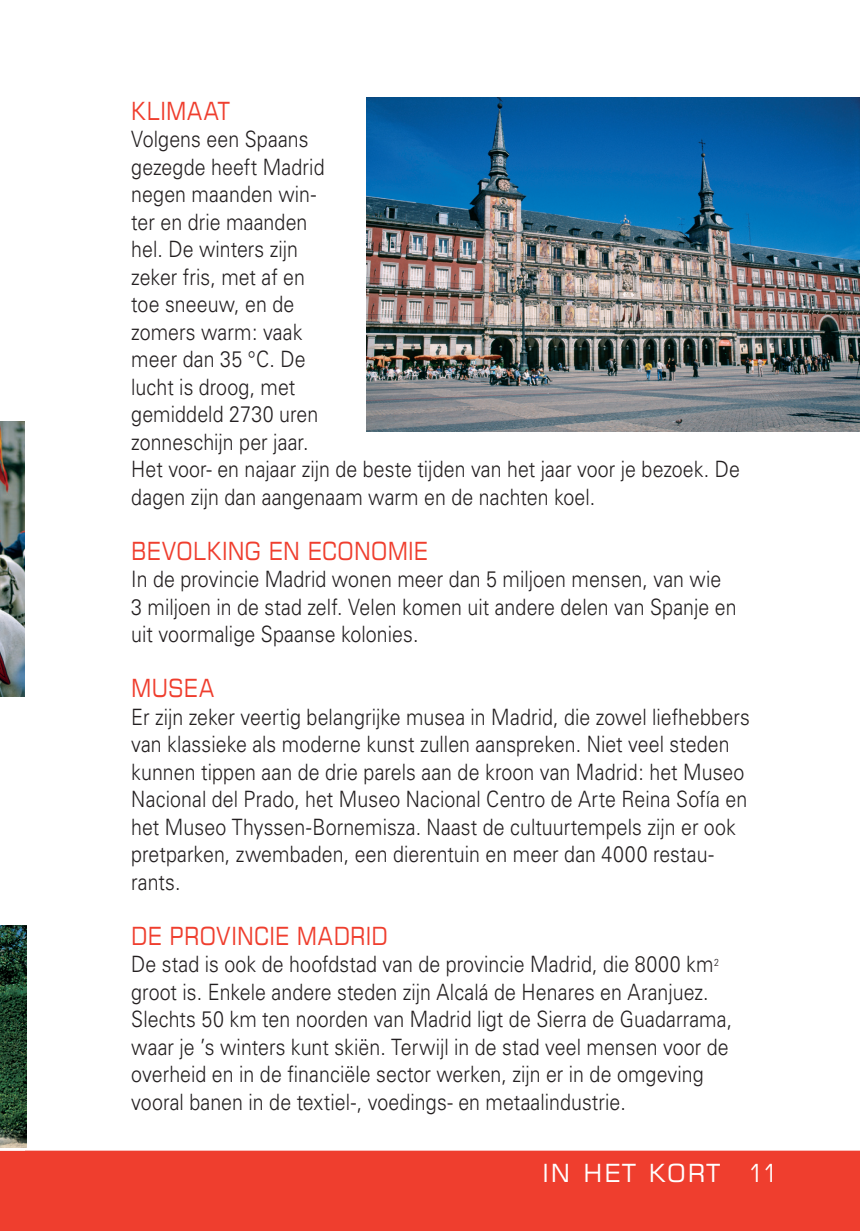
<style>
.page{position:relative;width:860px;height:1231px;background:#fff}
.page>*{position:absolute;margin:0;border:0;box-sizing:border-box;transform-origin:0 0}
.t1{font:25px "Square 721 BT";letter-spacing:.015em;color:#ef3e2e;scale:.87 1}
.t2{font:25px "Square 721 BT";letter-spacing:.08em;color:#fff}
.t3{font:25px "Square 721 BT";letter-spacing:.035em;color:#ef3e2e;scale:.87 1}
.t4{font:300 22.5px/27.5px "Univers";letter-spacing:.005em;color:#231f20;scale:.87 1}
.s1{font-stretch:condensed}
</style>
<div class="page">
<div style="left:0;top:1149px;width:25px;height:82px;background:#ef3e2e"></div>
<div style="left:25px;top:1149px;width:835px;height:82px;background:#ef3e2e"></div>
<hr style="left:0;top:1148px;width:860px;height:2px;background:#fff">
<img style="left:367px;top:98px;width:493px;height:334px">
<img style="left:0;top:422px;width:25px;height:274px">
<img style="left:0;top:925px;width:27px;height:223px">
<p class="t3" style="left:131px;top:95px;width:114px">KLIMAAT</p>
<p class="t4" style="left:131px;top:125px;width:701px">Volgens een Spaans<br>gezegde heeft Madrid<br>negen maanden win-<br>ter en drie maanden<br>hel. De winters zijn<br>zeker fris, met af en<br>toe sneeuw, en de<br>zomers warm: vaak<br>meer dan 35 °C. De<br>lucht is droog, met<br>gemiddeld 2730 uren<br>zonneschijn per jaar.<br>Het voor- en najaar zijn de beste tijden van het jaar voor je bezoek. De dagen zijn dan aangenaam warm en de nachten koel.</p>
<p class="t1" style="left:131px;top:535px;width:342px">BEVOLKING EN ECONOMIE</p>
<p class="t4" style="left:131px;top:565px;width:697px">In de provincie Madrid wonen meer dan 5 miljoen mensen, van wie<br>3 miljoen in de stad zelf. Velen komen uit andere delen van Spanje en uit voormalige Spaanse kolonies.</p>
<p class="t1" style="left:131px;top:672px;width:97px">MUSEA</p>
<p class="t4" style="left:131px;top:703px;width:712px">Er zijn zeker veertig belangrijke musea in Madrid, die zowel liefhebbers van klassieke als moderne kunst zullen aanspreken. Niet veel steden kunnen tippen aan de drie parels aan de kroon van Madrid: het Museo Nacional del Prado, het Museo Nacional Centro de Arte Reina Sofía en het Museo Thyssen-Bornemisza. Naast de cultuurtempels zijn er ook pretparken, zwembaden, een dierentuin en meer dan 4000 restau&shy;rants.</p>
<p class="t1" style="left:131px;top:919px;width:296px">DE PROVINCIE MADRID</p>
<p class="t4" style="left:131px;top:950px;width:692px">De stad is ook de hoofdstad van de provincie Madrid, die 8000 km<sup>2 </sup>groot is. Enkele andere steden zijn Alcalá de Henares en Aranjuez.<br>Slechts 50 km ten noorden van Madrid ligt de Sierra de Guadarrama, waar je ’s winters kunt skiën. Terwijl in de stad veel mensen voor de overheid en in de financiële sector werken, zijn er in de omgeving vooral banen in de textiel-, voedings- en metaalindustrie.</p>
<p class="t2" style="left:542px;top:1157px;width:235px">IN HET KORT <span class="s1">11</span></p>
</div>
